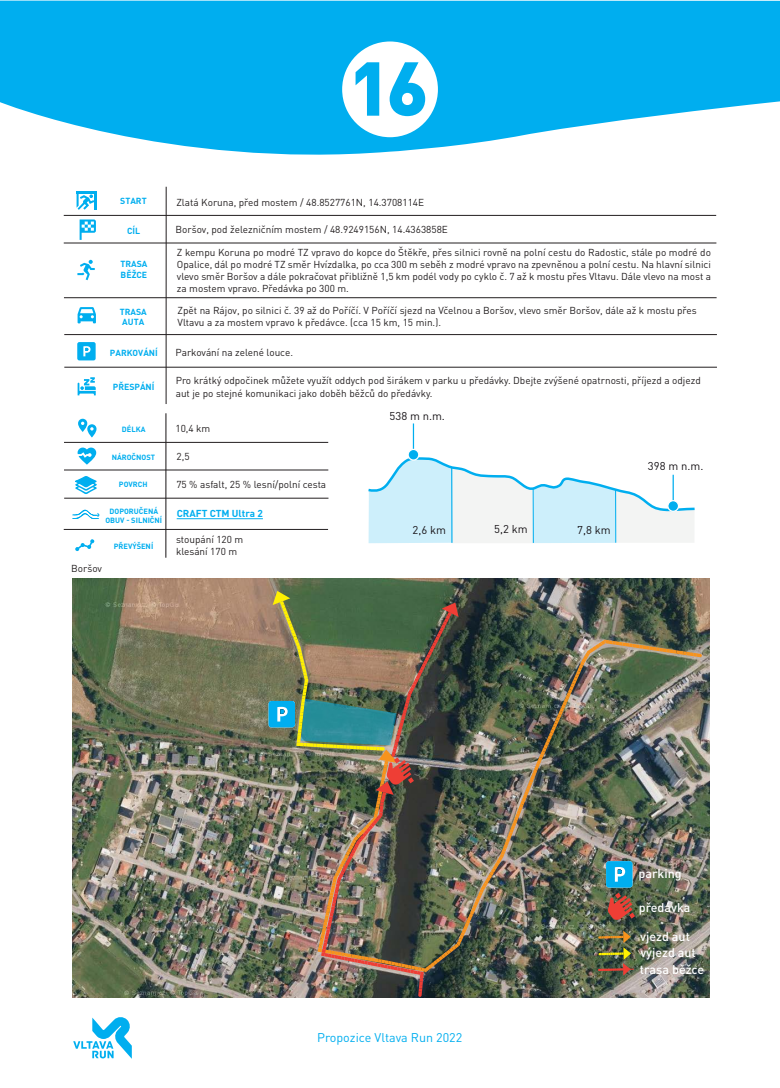
<style>
.page{position:relative;width:780px;height:1088px;background:#fff}
.page>*{position:absolute;margin:0;border:0;box-sizing:border-box;transform-origin:0 0}
.t1{font:500 12.5px/16.6px "DIN Pro";color:#fff}
.t2{font:12.5px "DIN Pro";color:#00aeef}
.t3{font:11.25px "DIN Pro";color:#181418}
.t4{font:10px/12px "DIN Pro";color:#231f20}
.t5{font:700 10px "DIN Pro";color:#00aeef}
.t6{font:700 8.75px/10.5px "DIN Pro";color:#00aeef}
.t7{font:700 7.5px/9px "DIN Pro";color:#00aeef;text-align:center}
</style>
<div class="page">
<hr style="left:165px;top:187px;width:2px;height:217px;background:#231f20">
<hr style="left:64px;top:215px;width:652px;height:1px;background:#231f20">
<hr style="left:64px;top:242px;width:652px;height:1px;background:#231f20">
<hr style="left:64px;top:297px;width:652px;height:1px;background:#231f20">
<hr style="left:64px;top:334px;width:653px;height:1px;background:#231f20">
<hr style="left:64px;top:367px;width:653px;height:1px;background:#231f20">
<svg style="left:77px;top:191px;width:20px;height:19px"></svg>
<svg style="left:80px;top:219px;width:16px;height:21px"></svg>
<svg style="left:77px;top:260px;width:18px;height:20px"></svg>
<svg style="left:78px;top:307px;width:18px;height:16px"></svg>
<svg style="left:77px;top:342px;width:19px;height:18px"></svg>
<img style="left:72px;top:579px;width:637px;height:419px">
<svg style="left:73px;top:1017px;width:59px;height:42px"></svg>
<svg style="left:78px;top:377px;width:18px;height:18px"></svg>
<svg style="left:368px;top:423px;width:327px;height:120px"></svg>
<div style="left:667px;top:501px;width:11px;height:10px;background:#00aeef;border-radius:50%"></div>
<div style="left:667px;top:500px;width:12px;height:12px;border:1px solid #fff;border-radius:50%"></div>
<svg style="left:0;top:1px;width:780px;height:154px;background:#26baf1"></svg>
<svg style="left:342px;top:41px;width:96px;height:96px"></svg>
<div style="left:402px;top:93px;width:11px;height:12px;background:#fff;border-radius:50%"></div>
<hr style="left:165px;top:413px;width:1px;height:145px;background:#231f20">
<hr style="left:64px;top:442px;width:264px;height:1px;background:#231f20">
<hr style="left:64px;top:469px;width:264px;height:1px;background:#231f20">
<hr style="left:64px;top:498px;width:264px;height:1px;background:#231f20">
<hr style="left:64px;top:529px;width:264px;height:1px;background:#231f20">
<svg style="left:78px;top:419px;width:18px;height:18px"></svg>
<svg style="left:78px;top:447px;width:18px;height:18px"></svg>
<svg style="left:75px;top:539px;width:19px;height:12px"></svg>
<hr style="left:177px;top:518px;width:86px;height:1px;background:#00aeef">
<svg style="left:75px;top:476px;width:22px;height:18px"></svg>
<svg style="left:72px;top:509px;width:28px;height:10px"></svg>
<img style="left:268px;top:591px;width:434px;height:406px">
<p class="t6" style="left:120px;top:195px;width:28px">START</p>
<p class="t6" style="left:127px;top:225px;width:15px">CÍL</p>
<p class="t6" style="left:120px;top:259px;width:29px">TRASA<br>BĚŽCE</p>
<p class="t6" style="left:120px;top:306px;width:29px">TRASA<br>AUTA</p>
<p class="t6" style="left:110px;top:347px;width:49px">PARKOVÁNÍ</p>
<p class="t6" style="left:113px;top:381px;width:43px">PŘESPÁNÍ</p>
<p class="t7" style="left:122px;top:424px;width:25px">DÉLKA</p>
<p class="t7" style="left:112px;top:452px;width:45px">NÁROČNOST</p>
<p class="t7" style="left:119px;top:479px;width:30px">POVRCH</p>
<p class="t7" style="left:105px;top:506px;width:58px">DOPORUČENÁ<br>OBUV - SILNIČNÍ</p>
<p class="t4" style="left:71px;top:562px;width:32px">Boršov</p>
<p class="t7" style="left:114px;top:542px;width:41px">PŘEVÝŠENÍ</p>
<p class="t4" style="left:176px;top:196px;width:249px">Zlatá Koruna, před mostem / 48.8527761N, 14.3708114E</p>
<p class="t4" style="left:176px;top:223px;width:274px">Boršov, pod železničním mostem / 48.9249156N, 14.4363858E</p>
<p class="t4" style="left:177px;top:246px;width:535px;text-align:justify">Z kempu Koruna po modré TZ vpravo do kopce do Štěkře, přes silnici rovně na polní cestu do Radostic, stále po modré do Opalice, dál po modré TZ směr Hvízdalka, po cca 300 m seběh z modré vpravo na zpevněnou a polní cestu. Na hlavní silnici vlevo směr Boršov a dále pokračovat přibližně 1,5 km podél vody po cyklo č. 7 až k mostu přes Vltavu. Dále vlevo na most a za mostem vpravo. Předávka po 300 m.</p>
<p class="t4" style="left:177px;top:304px;width:520px">Zpět na Rájov, po silnici č. 39 až do Poříčí. V Poříčí sjezd na Včelnou a Boršov, vlevo směr Boršov, dále až k mostu přes<br>Vltavu a za mostem vpravo k předávce. (cca 15 km, 15 min.).</p>
<p class="t4" style="left:175px;top:345px;width:119px">Parkování na zelené louce.</p>
<p class="t4" style="left:176px;top:374px;width:526px">Pro krátký odpočinek můžete využít oddych pod širákem v parku u předávky. Dbejte zvýšené opatrnosti, příjezd a odjezd aut je po stejné komunikaci jako doběh běžců do předávky.</p>
<p class="t4" style="left:175px;top:422px;width:36px">10,4 km</p>
<p class="t4" style="left:176px;top:450px;width:15px">2,5</p>
<p class="t4" style="left:176px;top:478px;width:151px">75 % asfalt, 25 % lesní/polní cesta</p>
<p class="t5" style="left:177px;top:507px;width:88px">CRAFT CTM Ultra 2</p>
<p class="t4" style="left:176px;top:532px;width:69px">stoupání 120 m klesání 170 m</p>
<p class="t3" style="left:389px;top:408px;width:57px">538 m n.m.</p>
<p class="t3" style="left:412px;top:522px;width:35px">2,6 km</p>
<p class="t3" style="left:494px;top:522px;width:35px">5,2 km</p>
<p class="t3" style="left:577px;top:522px;width:35px">7,8 km</p>
<p class="t3" style="left:648px;top:459px;width:57px">398 m n.m.</p>
<p class="t2" style="left:317px;top:1029px;width:147px">Propozice Vltava Run 2022</p>
<p class="t1" style="left:638px;top:865px;width:45px">parking</p>
<p class="t1" style="left:638px;top:898px;width:53px">předávka</p>
<p class="t1" style="left:640px;top:928px;width:66px">vjezd aut výjezd aut trasa běžce</p>
</div>
